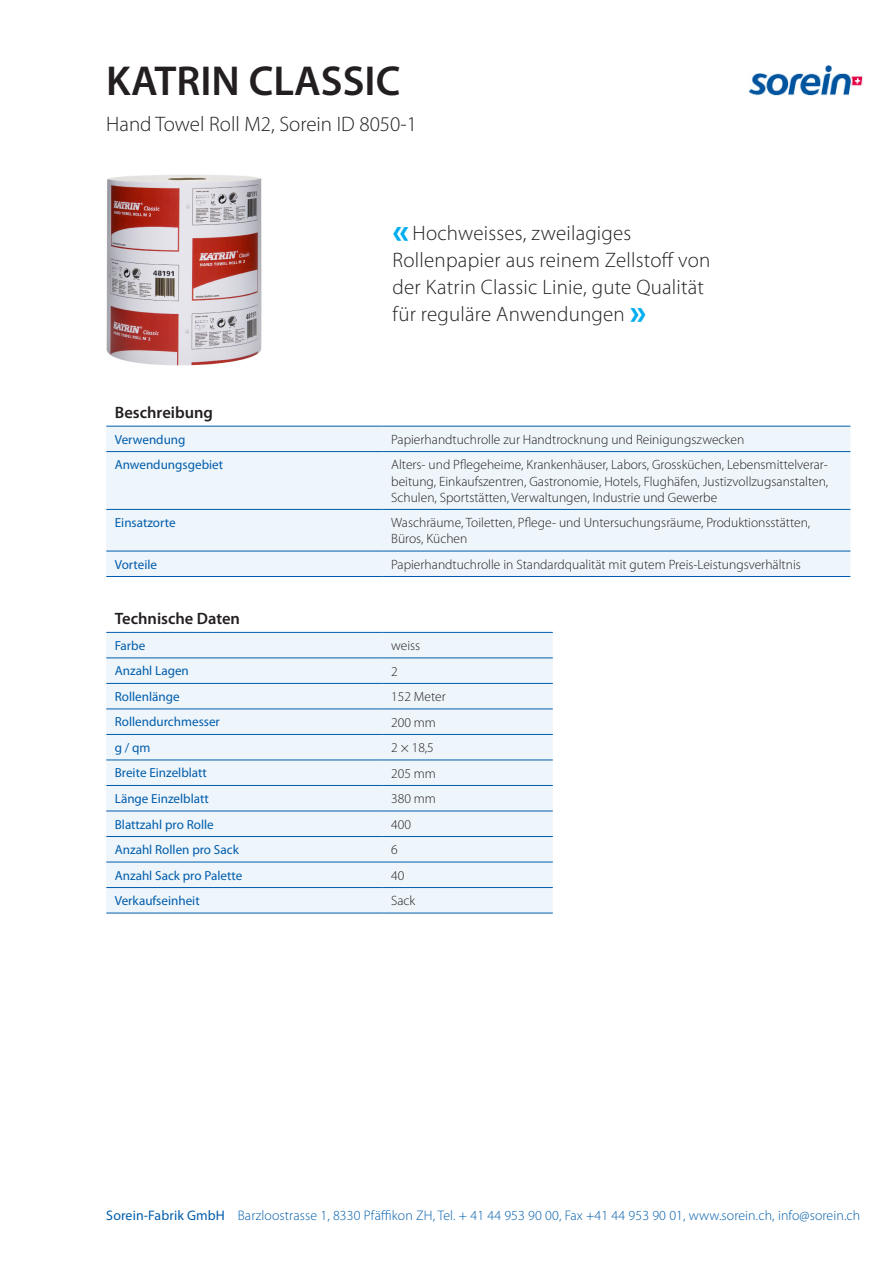
<style>
.page{position:relative;width:893px;height:1263px;background:#fff}
.page>*{position:absolute;margin:0;border:0;box-sizing:border-box;transform-origin:0 0}
._01_Titel_28_sb{font:600 42px "Myriad Pro";color:#231f20}
._05_Quote_14_light{font:300 21px/27px "Myriad Pro";letter-spacing:.01em;color:#231f20}
._02_Produktebezeichn{font:300 21px "Myriad Pro";color:#231f20}
._03_Titel_Tab_11_sb{font:600 16.5px "Myriad Pro";color:#231f20}
.t1{font:300 13.8px "Myriad Pro";letter-spacing:.01em;color:#015dab}
._04_Tabelle_9_light{font:300 13.5px/16.2px "Myriad Pro";color:#231f20;text-align:justify}
._04_Tabelle_9_sb{font:13.2px "Myriad Pro";color:#015dab}
.s1{font-weight:700;font-size:36px;color:#00aeef}
.s2{font-weight:400}
</style>
<div class="page">
<img style="left:749px;top:66px;width:113px;height:29px">
<div style="left:106px;top:427px;width:744px;height:149px;background:#eef5fb"></div>
<hr style="left:106px;top:426px;width:277px;height:1px;background:#015dab">
<hr style="left:106px;top:451px;width:277px;height:1px;background:#015dab">
<hr style="left:106px;top:509px;width:277px;height:1px;background:#015dab">
<hr style="left:383px;top:509px;width:467px;height:1px;background:#015dab">
<hr style="left:106px;top:551px;width:277px;height:1px;background:#015dab">
<hr style="left:383px;top:551px;width:467px;height:1px;background:#015dab">
<hr style="left:106px;top:576px;width:277px;height:1px;background:#015dab">
<hr style="left:383px;top:576px;width:467px;height:1px;background:#015dab">
<hr style="left:383px;top:451px;width:467px;height:1px;background:#015dab">
<hr style="left:383px;top:426px;width:467px;height:1px;background:#015dab">
<div style="left:106px;top:633px;width:447px;height:280px;background:#eef5fb"></div>
<hr style="left:106px;top:632px;width:277px;height:1px;background:#015dab">
<hr style="left:383px;top:632px;width:170px;height:1px;background:#015dab">
<hr style="left:106px;top:658px;width:277px;height:1px;background:#015dab">
<hr style="left:383px;top:658px;width:170px;height:1px;background:#015dab">
<hr style="left:106px;top:683px;width:277px;height:1px;background:#015dab">
<hr style="left:383px;top:683px;width:170px;height:1px;background:#015dab">
<hr style="left:106px;top:709px;width:277px;height:1px;background:#015dab">
<hr style="left:383px;top:709px;width:170px;height:1px;background:#015dab">
<hr style="left:106px;top:734px;width:277px;height:1px;background:#015dab">
<hr style="left:383px;top:734px;width:170px;height:1px;background:#015dab">
<hr style="left:106px;top:760px;width:277px;height:1px;background:#015dab">
<hr style="left:383px;top:760px;width:170px;height:1px;background:#015dab">
<hr style="left:106px;top:785px;width:277px;height:1px;background:#015dab">
<hr style="left:383px;top:785px;width:170px;height:1px;background:#015dab">
<hr style="left:106px;top:811px;width:277px;height:1px;background:#015dab">
<hr style="left:383px;top:811px;width:170px;height:1px;background:#015dab">
<hr style="left:106px;top:836px;width:277px;height:1px;background:#015dab">
<hr style="left:383px;top:836px;width:170px;height:1px;background:#015dab">
<hr style="left:106px;top:862px;width:277px;height:1px;background:#015dab">
<hr style="left:383px;top:862px;width:170px;height:1px;background:#015dab">
<hr style="left:106px;top:887px;width:277px;height:1px;background:#015dab">
<hr style="left:383px;top:887px;width:170px;height:1px;background:#015dab">
<hr style="left:106px;top:913px;width:277px;height:1px;background:#015dab">
<hr style="left:383px;top:913px;width:170px;height:1px;background:#015dab">
<img style="left:106px;top:175px;width:156px;height:191px">
<p class="_01_Titel_28_sb" style="left:106px;top:54px;width:296px">KATRIN CLASSIC</p>
<p class="_02_Produktebezeichn" style="left:106px;top:111px;width:312px">Hand Towel Roll M2, Sorein ID 8050-1</p>
<p class="_05_Quote_14_light" style="left:393px;top:219px;width:319px"><span class="s1">«</span>Hochweisses, zweilagiges Rollenpapier aus reinem Zellstoff von der Katrin Classic Linie, gute Qualität für reguläre Anwendungen <span class="s1">»</span></p>
<p class="_03_Titel_Tab_11_sb" style="left:115px;top:402px;width:100px">Beschreibung</p>
<p class="_04_Tabelle_9_sb" style="left:115px;top:431px;width:72px">Verwendung</p>
<p class="_04_Tabelle_9_light" style="left:391px;top:431px;width:355px">Papierhandtuchrolle zur Handtrocknung und Reinigungszwecken</p>
<p class="_04_Tabelle_9_sb" style="left:115px;top:456px;width:110px">Anwendungsgebiet</p>
<p class="_04_Tabelle_9_light" style="left:391px;top:457px;width:439px">Alters- und Pflegeheime, Krankenhäuser, Labors, Grossküchen, Lebensmittelverar&shy;beitung, Einkaufszentren, Gastronomie, Hotels, Flughäfen, Justizvollzugsanstalten, Schulen, Sportstätten, Verwaltungen, Industrie und Gewerbe</p>
<p class="_04_Tabelle_9_sb" style="left:115px;top:514px;width:62px">Einsatzorte</p>
<p class="_04_Tabelle_9_light" style="left:391px;top:514px;width:421px">Waschräume, Toiletten, Pflege- und Untersuchungsräume, Produktionsstätten,<br>Büros, Küchen</p>
<p class="_04_Tabelle_9_sb" style="left:115px;top:556px;width:44px">Vorteile</p>
<p class="_04_Tabelle_9_light" style="left:391px;top:556px;width:411px">Papierhandtuchrolle in Standardqualität mit gutem Preis-Leistungsverhältnis</p>
<p class="_03_Titel_Tab_11_sb" style="left:115px;top:608px;width:127px">Technische Daten</p>
<p class="_04_Tabelle_9_sb" style="left:115px;top:637px;width:32px">Farbe</p>
<p class="_04_Tabelle_9_light" style="left:391px;top:637px;width:31px">weiss</p>
<p class="_04_Tabelle_9_sb" style="left:115px;top:663px;width:76px">Anzahl Lagen</p>
<p class="_04_Tabelle_9_light" style="left:391px;top:663px;width:8px">2</p>
<p class="_04_Tabelle_9_sb" style="left:115px;top:688px;width:66px">Rollenlänge</p>
<p class="_04_Tabelle_9_light" style="left:391px;top:688px;width:56px">152 Meter</p>
<p class="_04_Tabelle_9_sb" style="left:115px;top:714px;width:107px">Rollendurchmesser</p>
<p class="_04_Tabelle_9_light" style="left:391px;top:714px;width:46px">200 mm</p>
<p class="_04_Tabelle_9_sb" style="left:115px;top:739px;width:37px">g / qm</p>
<p class="_04_Tabelle_9_light" style="left:391px;top:739px;width:44px">2 × 18,5</p>
<p class="_04_Tabelle_9_sb" style="left:115px;top:765px;width:94px">Breite Einzelblatt</p>
<p class="_04_Tabelle_9_light" style="left:391px;top:765px;width:46px">205 mm</p>
<p class="_04_Tabelle_9_sb" style="left:115px;top:790px;width:96px">Länge Einzelblatt</p>
<p class="_04_Tabelle_9_light" style="left:391px;top:790px;width:46px">380 mm</p>
<p class="_04_Tabelle_9_sb" style="left:115px;top:816px;width:100px">Blattzahl pro Rolle</p>
<p class="_04_Tabelle_9_light" style="left:391px;top:816px;width:21px">400</p>
<p class="_04_Tabelle_9_sb" style="left:115px;top:841px;width:126px">Anzahl Rollen pro Sack</p>
<p class="_04_Tabelle_9_light" style="left:391px;top:841px;width:8px">6</p>
<p class="_04_Tabelle_9_sb" style="left:115px;top:867px;width:129px">Anzahl Sack pro Palette</p>
<p class="_04_Tabelle_9_light" style="left:391px;top:867px;width:15px">40</p>
<p class="_04_Tabelle_9_sb" style="left:115px;top:892px;width:86px">Verkaufseinheit</p>
<p class="_04_Tabelle_9_light" style="left:391px;top:892px;width:26px">Sack</p>
<p class="t1" style="left:106px;top:1207px;width:755px"><span class="s2">Sorein-Fabrik GmbH</span> Barzloostrasse 1, 8330 Pfäffikon ZH, Tel. + 41 44 953 90 00, Fax +41 44 953 90 01, www.sorein.ch, info@sorein.ch</p>
</div>
